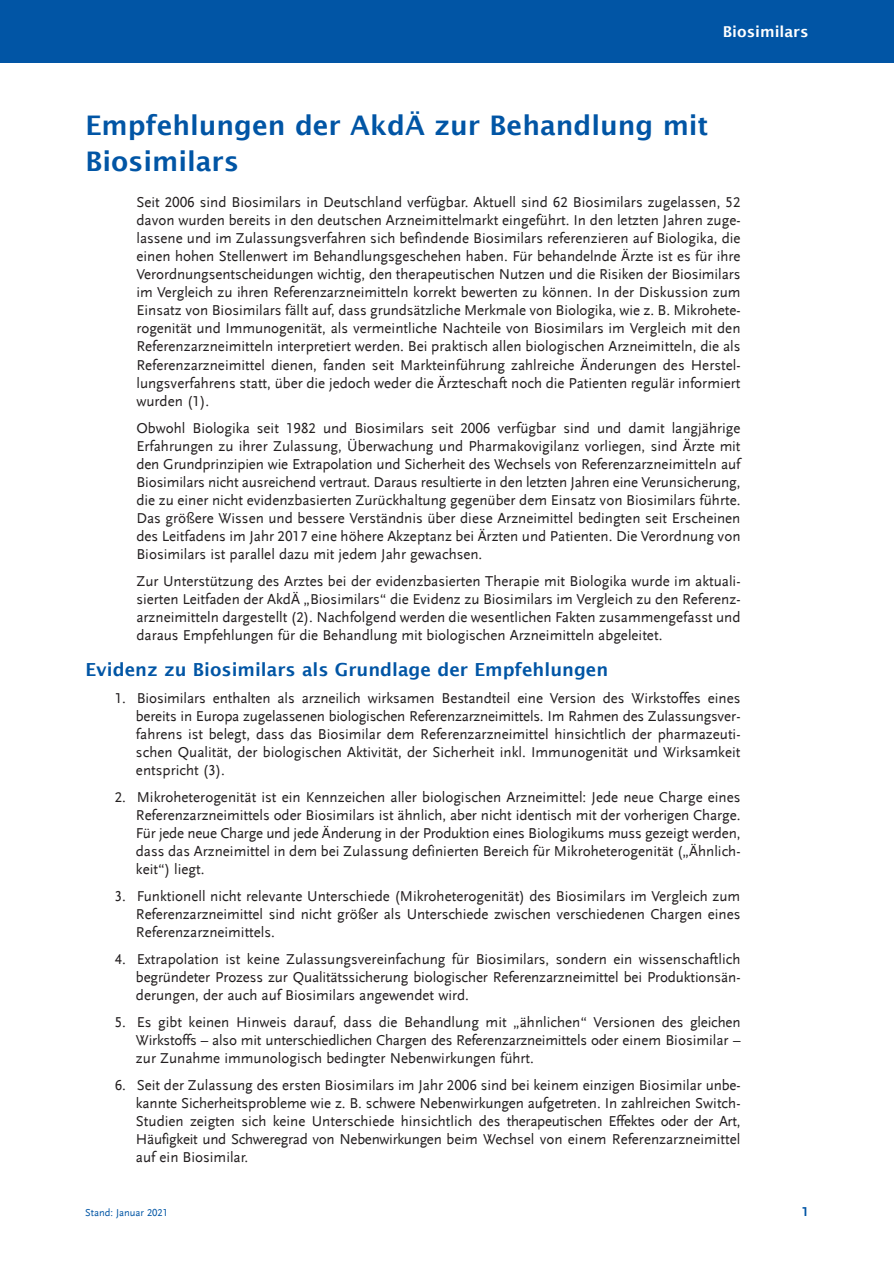
<style>
.page{position:relative;width:894px;height:1264px;background:#fff}
.page>*{position:absolute;margin:0;border:0;box-sizing:border-box;transform-origin:0 0}
.t1{font:600 27px/36px "Lucida Sans";color:#0155a5}
.t2{font:600 18px "Lucida Sans";color:#0155a5}
.t3{font:15px/18px "Scala Sans LF";color:#231f20;text-align:justify}
.t4{font:600 15px "Lucida Sans";color:#fff}
.t5{font:700 13.5px "Scala Sans LF";color:#0155a5}
.t6{font:10.5px "Scala Sans LF";color:#0155a5}
</style>
<div class="page">
<div style="left:0;top:0;width:894px;height:63px;background:#0155a5"></div>
<p class="t4" style="left:722px;top:23px;width:87px">Biosimilars</p>
<h1 class="t1" style="left:85px;top:107px;width:624px">Empfehlungen der AkdÄ zur Behandlung mit<br>Biosimilars</h1>
<p class="t3" style="left:136px;top:194px;width:605px">Seit 2006 sind Biosimilars in Deutschland verfügbar. Aktuell sind 62 Biosimilars zugelassen, 52 davon wurden bereits in den deutschen Arzneimittelmarkt eingeführt. In den letzten Jahren zuge&shy;lassene und im Zulassungsverfahren sich befindende Biosimilars referenzieren auf Biologika, die einen hohen Stellenwert im Behandlungsgeschehen haben. Für behandelnde Ärzte ist es für ihre Verordnungsentscheidungen wichtig, den therapeutischen Nutzen und die Risiken der Biosimilars im Vergleich zu ihren Referenzarznei mitteln korrekt bewerten zu können. In der Diskussion zum Einsatz von Biosimilars fällt auf, dass grundsätzliche Merkmale von Biologika, wie z. B. Mikrohete&shy;rogenität und Im mu no genität, als vermeintliche Nachteile von Biosimilars im Vergleich mit den Referenzarz neimitteln interpretiert werden. Bei praktisch allen biologischen Arzneimitteln, die als Referenzarzneimittel dienen, fanden seit Markteinführung zahlreiche Änderungen des Herstel - lungs verfahrens statt, über die jedoch weder die Ärzteschaft noch die Patienten regulär informiert wurden (1).</p>
<p class="t3" style="left:136px;top:419px;width:605px">Obwohl Biologika seit 1982 und Biosimilars seit 2006 verfügbar sind und damit langjährige Erfahrungen zu ihrer Zulassung, Überwachung und Pharmakovigilanz vorliegen, sind Ärzte mit den Grundprinzipien wie Extrapolation und Sicherheit des Wechsels von Referenz arzneimitteln auf Biosimilars nicht ausreichend vertraut. Daraus resultierte in den letzten Jahren eine Verunsicherung, die zu einer nicht evidenzbasierten Zurückhaltung gegenüber dem Einsatz von Biosimilars führte.<br>Das größere Wissen und bessere Verständnis über diese Arzneimittel bedingten seit Erscheinen des Leitfadens im Jahr 2017 eine höhere Akzeptanz bei Ärzten und Patienten. Die Verordnung von Biosimilars ist parallel dazu mit jedem Jahr gewachsen.</p>
<p class="t3" style="left:136px;top:572px;width:605px">Zur Unterstützung des Arztes bei der evidenzbasierten Therapie mit Biologika wurde im aktuali&shy;sierten Leitfaden der AkdÄ „Biosimilars“ die Evidenz zu Biosimilars im Vergleich zu den Referenz&shy;arzneimitteln dargestellt (2). Nachfolgend werden die wesentlichen Fakten zusammengefasst und daraus Empfehlungen für die Behandlung mit biologischen Arzneimitteln abgeleitet.</p>
<p class="t2" style="left:85px;top:658px;width:524px">Evidenz zu Biosimilars als Grundlage der Empfehlungen</p>
<p class="t3" style="left:136px;top:689px;width:606px;text-indent:-21px">1. Biosimilars enthalten als arzneilich wirksamen Bestandteil eine Version des Wirkstoffes eines bereits in Europa zugelassenen biologischen Referenzarzneimittels. Im Rahmen des Zulassungsver&shy;fahrens ist belegt, dass das Biosimilar dem Referenzarzneimittel hinsichtlich der pharmazeuti&shy;schen Qualität, der biologischen Aktivität, der Sicherheit inkl. Immunogenität und Wirksamkeit entspricht (3).</p>
<p class="t3" style="left:136px;top:788px;width:606px;text-indent:-21px">2. Mikroheterogenität ist ein Kennzeichen aller biologischen Arzneimittel: Jede neue Charge eines Referenzarzneimittels oder Biosimilars ist ähnlich, aber nicht identisch mit der vorherigen Charge.<br>Für jede neue Charge und jede Änderung in der Produktion eines Biologikums muss gezeigt werden, dass das Arzneimittel in dem bei Zulassung definierten Bereich für Mikroheterogenität („Ähnlich&shy;keit“) liegt.</p>
<p class="t3" style="left:136px;top:887px;width:606px;text-indent:-21px">3. Funktionell nicht relevante Unterschiede (Mikroheterogenität) des Biosimilars im Vergleich zum Referenzarzneimittel sind nicht größer als Unterschiede zwischen verschiedenen Chargen eines Referenzarzneimittels.</p>
<p class="t3" style="left:136px;top:950px;width:606px;text-indent:-21px">4. Extrapolation ist keine Zulassungsvereinfachung für Biosimilars, sondern ein wissenschaftlich begründeter Prozess zur Qualitätssicherung biologischer Referenzarzneimittel bei Produktionsän&shy;derungen, der auch auf Biosimilars angewendet wird.</p>
<p class="t3" style="left:136px;top:1013px;width:606px;text-indent:-21px">5. Es gibt keinen Hinweis darauf, dass die Behandlung mit „ähnlichen“ Versionen des gleichen Wirkstoffs – also mit unterschiedlichen Chargen des Referenzarzneimittels oder einem Biosimilar – zur Zunahme immunologisch bedingter Nebenwirkungen führt.</p>
<p class="t3" style="left:136px;top:1076px;width:606px;text-indent:-21px">6. Seit der Zulassung des ersten Biosimilars im Jahr 2006 sind bei keinem einzigen Biosimilar unbe&shy;kannte Sicherheitsprobleme wie z. B. schwere Nebenwirkungen aufgetreten. In zahlreichen Switch-Studien zeigten sich keine Unterschiede hinsichtlich des therapeutischen Effektes oder der Art, Häufigkeit und Schweregrad von Nebenwirkungen beim Wechsel von einem Referenzarzneimittel auf ein Biosimilar.</p>
<p class="t6" style="left:85px;top:1206px;width:84px">Stand: Januar 2021</p>
<p class="t5" style="left:801px;top:1204px;width:8px">1</p>
</div>
